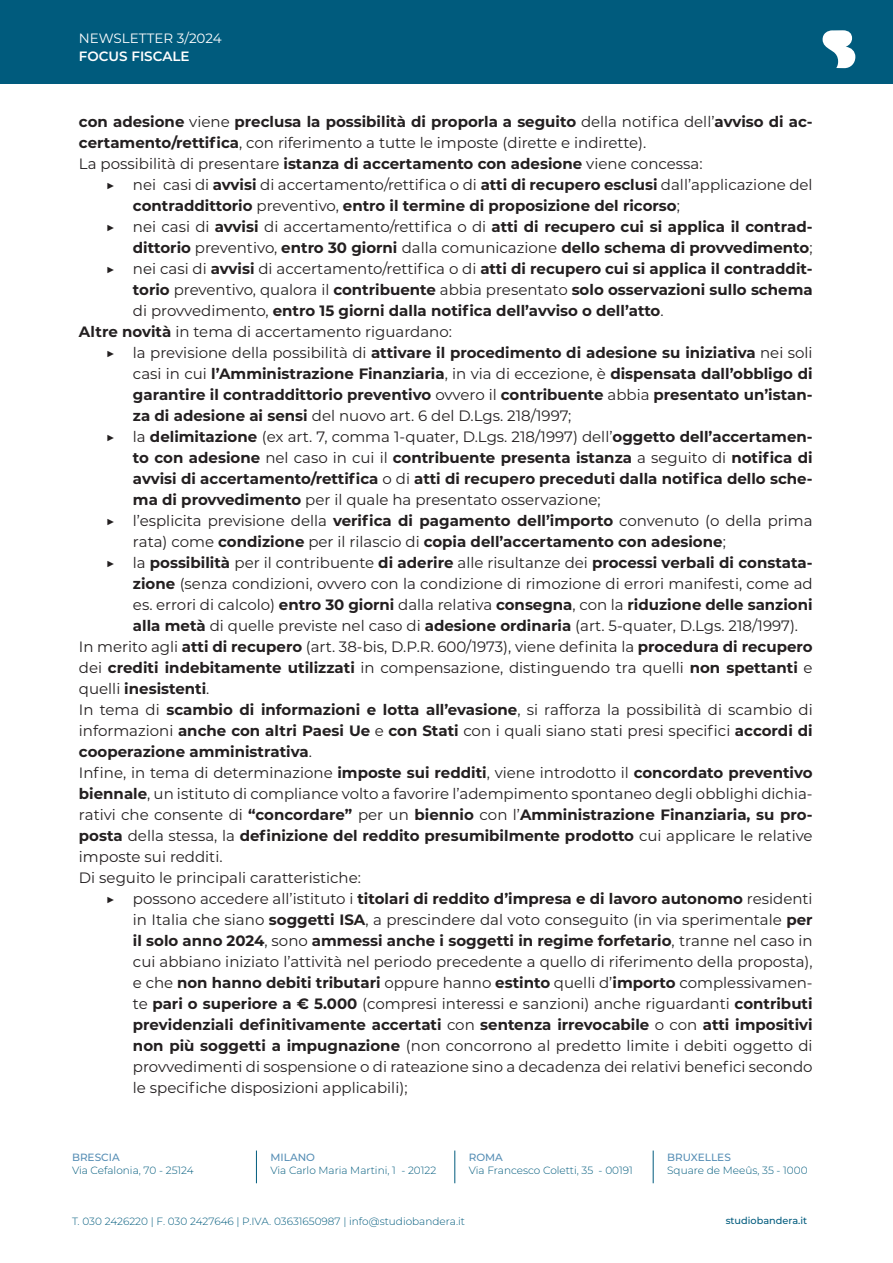
<style>
.page{position:relative;width:893px;height:1263px;background:#fff}
.page>*{position:absolute;margin:0;border:0;box-sizing:border-box;transform-origin:0 0}
.t1{font:15px/21px "Montserrat";color:#231f20;text-align:justify}
.t2{font:700 15px/21px "Montserrat";color:#231f20;text-align:justify}
.t3{font:13.5px "Montserrat";color:#fff}
.t4{font:600 13.5px "Montserrat";color:#fff}
.t5{font:300 10.5px "Montserrat";color:#005b7d}
.t6{font:500 10.5px "Montserrat";color:#568eb5}
.t7{font:500 9.75px "Montserrat";color:#005b7d}
.s1{font-weight:400}
.s2{font-weight:700}
</style>
<div class="page">
<hr style="left:256px;top:1150px;width:1px;height:33px;background:#005b7d">
<hr style="left:455px;top:1150px;width:1px;height:33px;background:#005b7d">
<hr style="left:653px;top:1150px;width:1px;height:33px;background:#005b7d">
<div style="left:0;top:0;width:893px;height:84px;background:#005b7d"></div>
<svg style="left:823px;top:30px;width:32px;height:38px"></svg>
<p class="t3" style="left:79px;top:29px;width:144px">NEWSLETTER 3/2024</p>
<p class="t4" style="left:79px;top:47px;width:112px">FOCUS FISCALE</p>
<p class="t2" style="left:79px;top:111px;width:735px">con adesione <span class="s1">viene</span> preclusa la possibilità di proporla a seguito <span class="s1">della notifica dell’</span>avviso di ac&shy;certamento/rettifica<span class="s1">, con riferimento a tutte le imposte (dirette e indirette).</span></p>
<p class="t1" style="left:79px;top:153px;width:625px">La possibilità di presentare <span class="s2">istanza di accertamento con adesione</span> viene concessa:</p>
<p class="t2" style="left:133px;top:174px;width:681px;text-indent:-27px"><span class="s1">▶ nei casi di</span> avvisi <span class="s1">di accertamento/rettifica o di</span> atti di recupero esclusi <span class="s1">dall’applicazione del </span>contraddittorio <span class="s1">preventivo,</span> entro il termine di proposizione del ricorso<span class="s1">;</span></p>
<p class="t2" style="left:106px;top:216px;width:708px;text-align:right"><span class="s1">▶ nei casi di</span> avvisi <span class="s1">di accertamento/rettifica o di</span> atti di recupero cui si applica il contrad&shy;dittorio <span class="s1">preventivo,</span> entro 30 giorni <span class="s1">dalla comunicazione</span> dello schema di provvedimento<span class="s1">;</span></p>
<p class="t2" style="left:133px;top:258px;width:681px;text-indent:-27px"><span class="s1">▶ nei casi di</span> avvisi <span class="s1">di accertamento/rettifica o di</span> atti di recupero cui si applica il contraddit&shy;torio <span class="s1">preventivo, qualora il</span> contribuente <span class="s1">abbia presentato</span> solo osservazioni sullo schema <span class="s1">di provvedimento,</span> entro 15 giorni dalla notifica dell’avviso o dell’atto<span class="s1">.</span></p>
<p class="t1" style="left:79px;top:321px;width:375px"><span class="s2">Altre novità</span> in tema di accertamento riguardano:</p>
<p class="t2" style="left:133px;top:342px;width:681px;text-indent:-27px"><span class="s1">▶ la previsione della possibilità di</span> attivare il procedimento di adesione su iniziativa <span class="s1">nei soli casi in cui</span> l’Amministrazione Finanziaria<span class="s1">, in via di eccezione, è</span> dispensata dall’obbligo di garantire il contraddittorio preventivo <span class="s1">ovvero il</span> contribuente <span class="s1">abbia</span> presentato un’istan&shy;za di adesione ai sensi <span class="s1">del nuovo art. 6 del D.Lgs. 218/1997;</span></p>
<p class="t2" style="left:133px;top:426px;width:681px;text-indent:-27px"><span class="s1">▶ la</span> delimitazione <span class="s1">(ex art. 7, comma 1-quater, D.Lgs. 218/1997) dell’</span>oggetto dell’accertamen&shy;to con adesione <span class="s1">nel caso in cui il</span> contribuente presenta istanza <span class="s1">a seguito di</span> notifica di avvisi di accertamento/rettifica <span class="s1">o di</span> atti di recupero preceduti dalla notifica dello sche&shy;ma di provvedimento <span class="s1">per il quale ha presentato osservazione;</span></p>
<p class="t2" style="left:133px;top:510px;width:681px;text-indent:-27px"><span class="s1">▶ l’esplicita previsione della</span> verifica di pagamento dell’importo <span class="s1">convenuto (o della prima rata) come</span> condizione <span class="s1">per il rilascio di</span> copia dell’accertamento con adesione<span class="s1">;</span></p>
<p class="t1" style="left:133px;top:552px;width:681px;text-indent:-27px">▶ la <span class="s2">possibilità</span> per il contribuente <span class="s2">di aderire</span> alle risultanze dei <span class="s2">processi verbali di constata&shy;zione</span> (senza condizioni, ovvero con la condizione di rimozione di errori manifesti, come ad es. errori di calcolo) <span class="s2">entro 30 giorni</span> dalla relativa <span class="s2">consegna</span>, con la <span class="s2">riduzione delle sanzioni alla metà</span> di quelle previste nel caso di <span class="s2">adesione ordinaria</span> (art. 5-quater, D.Lgs. 218/1997).</p>
<p class="t1" style="left:79px;top:636px;width:735px">In merito agli <span class="s2">atti di recupero</span> (art. 38-bis, D.P.R. 600/1973), viene definita la <span class="s2">procedura di recupero </span>dei <span class="s2">crediti indebitamente utilizzati</span> in compensazione, distinguendo tra quelli <span class="s2">non spettanti</span> e quelli <span class="s2">inesistenti</span>.</p>
<p class="t2" style="left:79px;top:699px;width:735px"><span class="s1">In tema di</span> scambio di informazioni e lotta all’evasione<span class="s1">, si rafforza la possibilità di scambio di informazioni</span> anche con altri Paesi Ue <span class="s1">e</span> con Stati <span class="s1">con i quali siano stati presi specifici</span> accordi di cooperazione amministrativa<span class="s1">.</span></p>
<p class="t1" style="left:79px;top:762px;width:735px">Infine, in tema di determinazione <span class="s2">imposte sui redditi</span>, viene introdotto il <span class="s2">concordato preventivo biennale</span>, un istituto di compliance volto a favorire l’adempimento spontaneo degli obblighi dichia&shy;rativi che consente di <span class="s2">“concordare”</span> per un <span class="s2">biennio</span> con l’<span class="s2">Amministrazione Finanziaria, su pro&shy;posta</span> della stessa, la <span class="s2">definizione del reddito presumibilmente prodotto</span> cui applicare le relative imposte sui redditi.</p>
<p class="t1" style="left:79px;top:867px;width:283px">Di seguito le principali caratteristiche:</p>
<p class="t1" style="left:133px;top:888px;width:681px;text-indent:-27px">▶ possono accedere all’istituto i <span class="s2">titolari di reddito d’impresa e di lavoro autonomo</span> residenti in Italia che siano <span class="s2">soggetti ISA</span>, a prescindere dal voto conseguito (in via sperimentale <span class="s2">per il solo anno 2024</span>, sono <span class="s2">ammessi anche i soggetti in regime forfetario</span>, tranne nel caso in cui abbiano iniziato l’attività nel periodo precedente a quello di riferimento della proposta), e che <span class="s2">non hanno debiti tributari</span> oppure hanno <span class="s2">estinto</span> quelli d’<span class="s2">importo</span> complessivamen&shy;te <span class="s2">pari o superiore a € 5.000</span> (compresi interessi e sanzioni) anche riguardanti <span class="s2">contributi previdenziali definitivamente accertati</span> con <span class="s2">sentenza irrevocabile</span> o con <span class="s2">atti impositivi non più soggetti a impugnazione</span> (non concorrono al predetto limite i debiti oggetto di provvedimenti di sospensione o di rateazione sino a decadenza dei relativi benefici secondo le specifiche disposizioni applicabili);</p>
<p class="t6" style="left:72px;top:1150px;width:49px">BRESCIA</p>
<p class="t5" style="left:72px;top:1163px;width:123px">Via Cefalonia, 70 - 25124</p>
<p class="t6" style="left:270px;top:1150px;width:46px">MILANO</p>
<p class="t5" style="left:270px;top:1163px;width:167px">Via Carlo Maria Martini, 1 - 20122</p>
<p class="t6" style="left:469px;top:1150px;width:36px">ROMA</p>
<p class="t5" style="left:469px;top:1163px;width:166px">Via Francesco Coletti, 35 - 00191</p>
<p class="t6" style="left:667px;top:1150px;width:65px">BRUXELLES</p>
<p class="t5" style="left:667px;top:1163px;width:142px">Square de Meeûs, 35 - 1000</p>
<p class="t5" style="left:72px;top:1214px;width:394px">T. 030 2426220 | F. 030 2427646 | P.IVA. 03631650987 | info@studiobandera.it</p>
<p class="t7" style="left:726px;top:1214px;width:83px">studiobandera.it</p>
</div>
